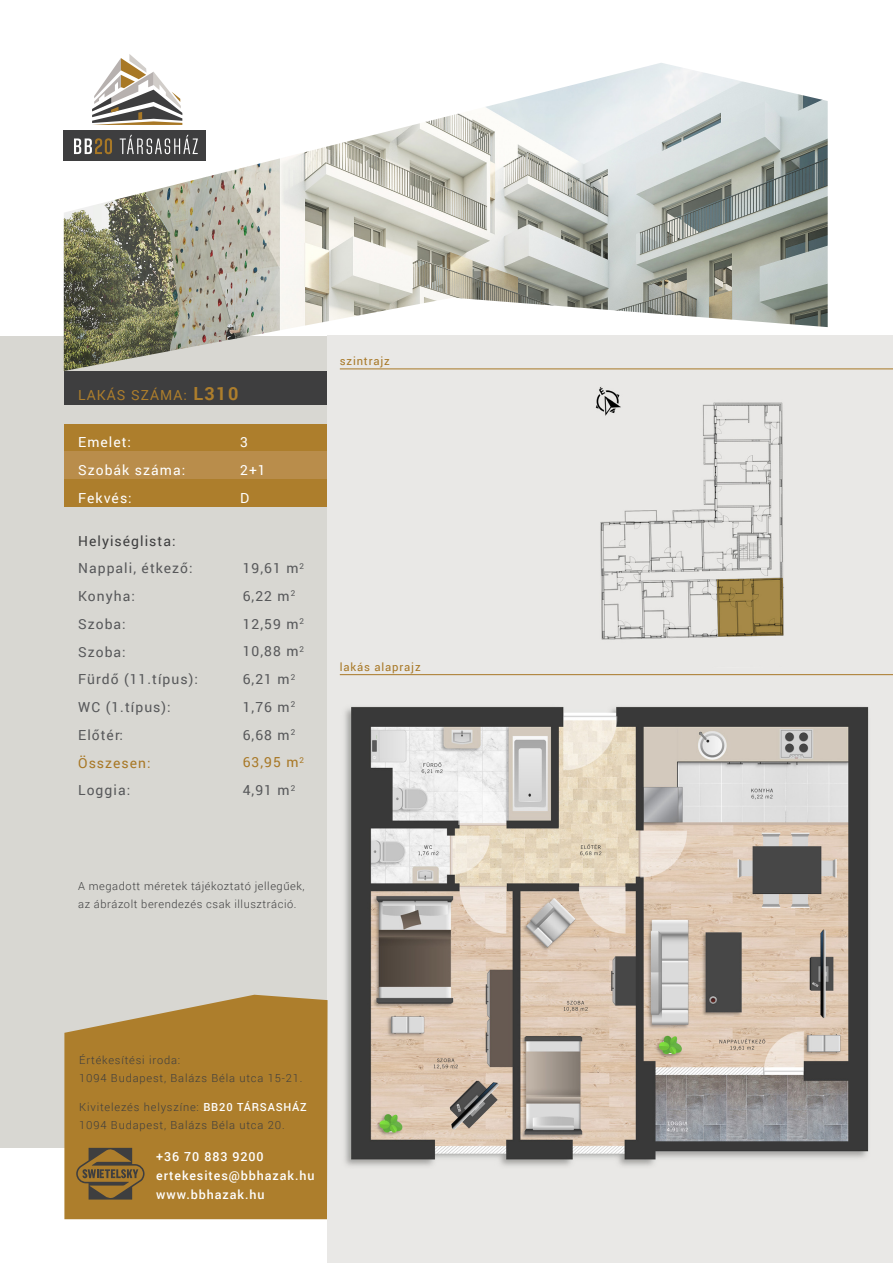
<style>
.page{position:relative;width:893px;height:1263px;background:#fff}
.page>*{position:absolute;margin:0;border:0;box-sizing:border-box;transform-origin:0 0}
.t1{font:13.8px "Roboto";letter-spacing:.075em;color:#57585a}
.t2{font:13.8px "Roboto";letter-spacing:.075em;color:#fff}
.t3{font:13.8px "Roboto";letter-spacing:.075em;color:#a87826}
.t4{font:13.8px "Roboto";letter-spacing:.075em;color:#ad7e2c}
.t5{font:13.8px "Roboto";letter-spacing:.075em;color:#3e3e3f}
.t6{font:500 12.45px "Roboto";letter-spacing:.075em;color:#fff}
.t7{font:11.25px "Roboto";letter-spacing:.075em;color:#a87826}
.t8{font:300 11.1px "Roboto";letter-spacing:.075em;color:#3e3e3f}
.t9{font:300 11.1px/18px "Roboto";letter-spacing:.05em;color:#3e3e3f}
.s1{font-weight:700;font-size:18px}
.s2{font-weight:500;color:#fff}
</style>
<div class="page">
<div style="left:327px;top:336px;width:566px;height:927px;background:#e9e8e6"></div>
<svg style="left:117px;top:54px;width:23px;height:9px"></svg>
<img style="left:344px;top:706px;width:525px;height:460px">
<img style="left:595px;top:387px;width:189px;height:253px">
<hr style="left:340px;top:368px;width:553px;height:1px;background:#a87826">
<hr style="left:340px;top:674px;width:553px;height:1px;background:#a87826">
<div style="left:0;top:337px;width:327px;height:811px;background:#d8d7d2"></div>
<div style="left:64px;top:372px;width:263px;height:33px;background:#3e3e3f"></div>
<div style="left:64px;top:424px;width:263px;height:28px;background:#ad7e2c"></div>
<div style="left:64px;top:451px;width:263px;height:28px;background:#b98d4b"></div>
<div style="left:64px;top:479px;width:263px;height:28px;background:#ad7e2c"></div>
<svg style="left:64px;top:995px;width:264px;height:224px;background:#b08539"></svg>
<svg style="left:76px;top:1148px;width:69px;height:51px;background:#846632"></svg>
<img style="left:64px;top:63px;width:764px;height:308px">
<p class="t4" style="left:78px;top:386px;width:162px">LAKÁS SZÁMA: <span class="s1">L310</span></p>
<p class="t2" style="left:78px;top:433px;width:54px">Emelet:</p>
<p class="t2" style="left:240px;top:433px;width:9px">3</p>
<p class="t2" style="left:78px;top:460px;width:109px">Szobák száma:</p>
<p class="t2" style="left:240px;top:460px;width:27px">2+1</p>
<p class="t2" style="left:78px;top:488px;width:55px">Fekvés:</p>
<p class="t2" style="left:240px;top:488px;width:11px">D</p>
<p class="t5" style="left:78px;top:531px;width:99px">Helyiséglista:</p>
<p class="t1" style="left:78px;top:559px;width:116px">Nappali, étkező:</p>
<p class="t1" style="left:78px;top:587px;width:58px">Konyha:</p>
<p class="t1" style="left:78px;top:614px;width:49px">Szoba:</p>
<p class="t1" style="left:78px;top:642px;width:49px">Szoba:</p>
<p class="t1" style="left:78px;top:670px;width:121px">Fürdő (11.típus):</p>
<p class="t1" style="left:78px;top:698px;width:94px">WC (1.típus):</p>
<p class="t1" style="left:78px;top:725px;width:46px">Előtér:</p>
<p class="t3" style="left:78px;top:753px;width:74px">Összesen:</p>
<p class="t1" style="left:78px;top:781px;width:54px">Loggia:</p>
<p class="t1" style="left:243px;top:559px;width:63px">19,61 m<sup>2</sup></p>
<p class="t1" style="left:243px;top:586px;width:54px">6,22 m<sup>2</sup></p>
<p class="t1" style="left:243px;top:614px;width:63px">12,59 m<sup>2</sup></p>
<p class="t1" style="left:243px;top:642px;width:63px">10,88 m<sup>2</sup></p>
<p class="t1" style="left:243px;top:670px;width:54px">6,21 m<sup>2</sup></p>
<p class="t1" style="left:243px;top:697px;width:54px">1,76 m<sup>2</sup></p>
<p class="t1" style="left:243px;top:725px;width:54px">6,68 m<sup>2</sup></p>
<p class="t3" style="left:243px;top:753px;width:63px">63,95 m<sup>2</sup></p>
<p class="t1" style="left:243px;top:781px;width:54px">4,91 m<sup>2</sup></p>
<p class="t9" style="left:78px;top:876px;width:228px">A megadott méretek tájékoztató jellegűek, az ábrázolt berendezés csak illusztráció.</p>
<p class="t7" style="left:340px;top:353px;width:52px">szintrajz</p>
<p class="t7" style="left:340px;top:659px;width:82px">lakás alaprajz</p>
<p class="t8" style="left:79px;top:1052px;width:103px">Értékesítési iroda:</p>
<p class="t8" style="left:79px;top:1070px;width:225px">1094 Budapest, Balázs Béla utca 15-21.</p>
<p class="t8" style="left:79px;top:1099px;width:229px">Kivitelezés helyszíne: <span class="s2">BB20 TÁRSASHÁZ</span></p>
<p class="t8" style="left:79px;top:1117px;width:207px">1094 Budapest, Balázs Béla utca 20.</p>
<p class="t6" style="left:156px;top:1147px;width:109px">+36 70 883 9200</p>
<p class="t6" style="left:156px;top:1167px;width:160px">ertekesites@bbhazak.hu</p>
<p class="t6" style="left:156px;top:1186px;width:110px">www.bbhazak.hu</p>
</div>
